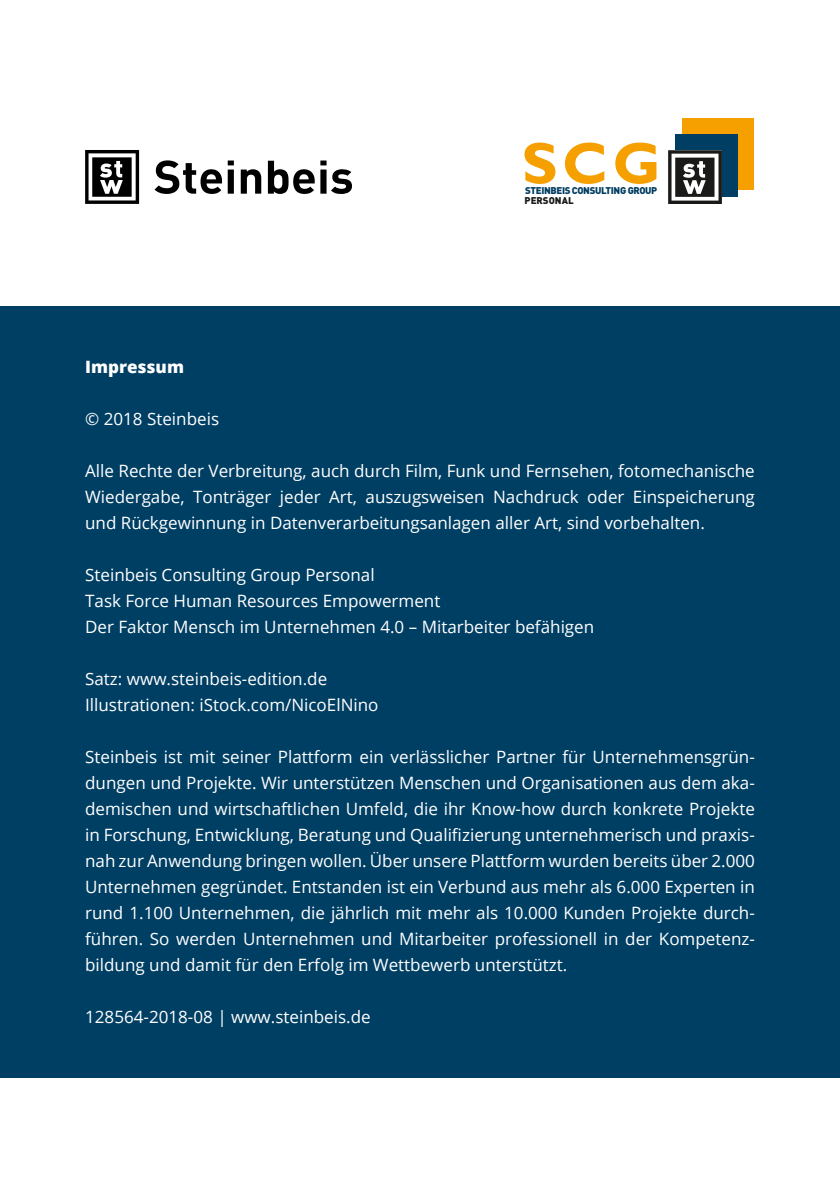
<style>
.page{position:relative;width:840px;height:1191px;background:#fff}
.page>*{position:absolute;margin:0;border:0;box-sizing:border-box;transform-origin:0 0}
.t1{font:700 59.2px "Gill Sans";color:#f6a000}
.t2{font:17px/26px "Open Sans";color:#fff;text-align:justify}
.t3{font:800 17px "Open Sans";color:#fff}
.t4{font:900 9.8px "DINOT";letter-spacing:-.04em;color:#003d61}
.t5{font:900 9.8px "DINOT";color:#1a1a18}
</style>
<div class="page">
<div style="left:0;top:306px;width:839px;height:771px;background:#003f64"></div>
<div style="left:682px;top:118px;width:71px;height:72px;background:#f6a000"></div>
<div style="left:674px;top:135px;width:63px;height:62px;background:#003f63"></div>
<svg style="left:668px;top:150px;width:53px;height:54px;background:#6e6e6d"></svg>
<svg style="left:85px;top:150px;width:54px;height:54px"></svg>
<svg style="left:154px;top:160px;width:80px;height:34px"></svg>
<svg style="left:240px;top:169px;width:21px;height:25px"></svg>
<svg style="left:268px;top:161px;width:46px;height:33px"></svg>
<svg style="left:320px;top:160px;width:32px;height:34px"></svg>
<h1 class="t1" style="left:521px;top:128px;width:140px">SCG</h1>
<p class="t4" style="left:525px;top:184px;width:134px">STEINBEIS CONSULTING GROUP</p>
<p class="t5" style="left:524px;top:194px;width:50px">PERSONAL</p>
<p class="t3" style="left:85px;top:354px;width:100px">Impressum</p>
<p class="t2" style="left:85px;top:406px;width:135px">© 2018 Steinbeis</p>
<p class="t2" style="left:85px;top:458px;width:670px">Alle Rechte der Verbreitung, auch durch Film, Funk und Fernsehen, fotomechanische Wiedergabe, Tonträger jeder Art, auszugsweisen Nachdruck oder Einspeicherung und Rückgewinnung in Datenverarbeitungsanlagen aller Art, sind vorbehalten.</p>
<p class="t2" style="left:85px;top:562px;width:510px;text-align:left">Steinbeis Consulting Group Personal<br>Task Force Human Resources Empowerment<br>Der Faktor Mensch im Unternehmen 4.0 – Mitarbeiter befähigen</p>
<p class="t2" style="left:85px;top:666px;width:295px">Satz: www.steinbeis-edition.de<br>Illustrationen: iStock.com/NicoElNino</p>
<p class="t2" style="left:85px;top:744px;width:671px">Steinbeis ist mit seiner Plattform ein verlässlicher Partner für Unternehmensgrün&shy;dungen und Projekte. Wir unterstützen Menschen und Organisationen aus dem aka&shy;demischen und wirtschaftlichen Umfeld, die ihr Know-how durch konkrete Projekte in Forschung, Entwicklung, Beratung und Qualifizierung unternehmerisch und praxis&shy;nah zur Anwendung bringen wollen. Über unsere Plattform wurden bereits über 2.000<br>Unternehmen gegründet. Entstanden ist ein Verbund aus mehr als 6.000 Experten in rund 1.100 Unternehmen, die jährlich mit mehr als 10.000 Kunden Projekte durch&shy;führen. So werden Unternehmen und Mitarbeiter professionell in der Kompetenz&shy;bildung und damit für den Erfolg im Wettbewerb unterstützt.</p>
<p class="t2" style="left:85px;top:1003px;width:287px">128564-2018-08 | www.steinbeis.de</p>
</div>
